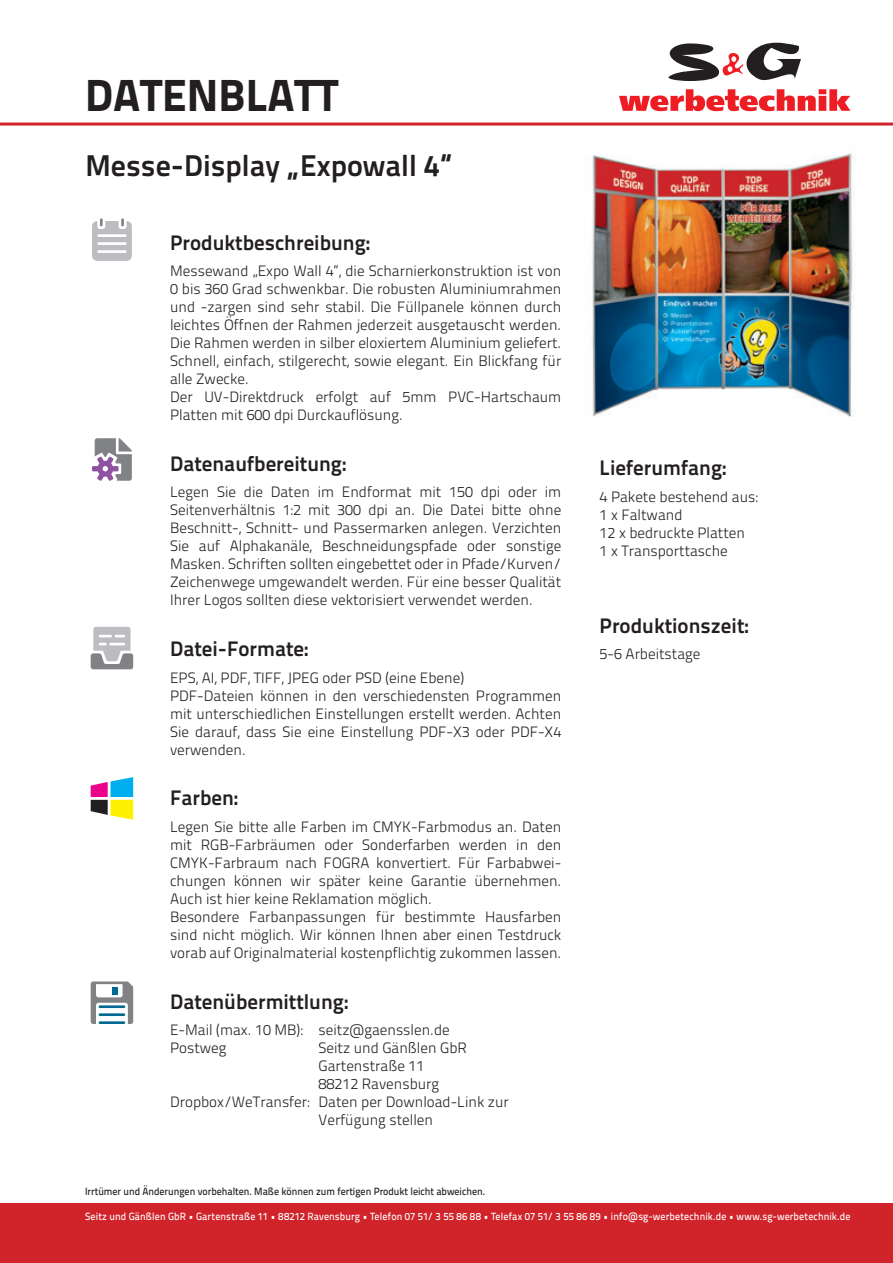
<style>
.page{position:relative;width:893px;height:1263px;background:#fff}
.page>*{position:absolute;margin:0;border:0;box-sizing:border-box;transform-origin:0 0}
.t1{font:45px "Titillium Text 25 L 999 wt";color:#231f20}
.t2{font:30px "Titillium Text 25 L 800 wt";color:#231f20}
.t3{font:21px "Titillium Text 25 L 800 wt";color:#231f20}
.t4{font:15px/18px "Titillium Text 25 L 250 wt";color:#231f20}
.t5{font:10.5px "Titillium Text 25 L 600 wt";letter-spacing:.015em;color:#fff;scale:.95 1}
.t6{font:10.5px "Titillium Text 25 L 600 wt";color:#231f20;scale:.95 1}
</style>
<div class="page">
<div style="left:0;top:1204px;width:893px;height:59px;background:#d1232a"></div>
<svg style="left:668px;top:43px;width:133px;height:38px"></svg>
<svg style="left:619px;top:89px;width:231px;height:22px"></svg>
<hr style="left:0;top:123px;width:893px;height:3px;background:#d1232a">
<img style="left:592px;top:153px;width:263px;height:264px">
<svg style="left:92px;top:218px;width:40px;height:43px"></svg>
<svg style="left:92px;top:438px;width:40px;height:43px"></svg>
<svg style="left:91px;top:627px;width:42px;height:42px"></svg>
<svg style="left:91px;top:777px;width:42px;height:43px"></svg>
<svg style="left:91px;top:981px;width:42px;height:43px"></svg>
<div style="left:112px;top:987px;width:5px;height:8px;background:#006991"></div>
<h1 class="t1" style="left:85px;top:60px;width:254px">DATENBLATT</h1>
<h2 class="t2" style="left:85px;top:143px;width:368px">Messe-Display „Expowall 4“</h2>
<h3 class="t3" style="left:170px;top:226px;width:202px">Produktbeschreibung:</h3>
<p class="t4" style="left:170px;top:261px;width:393px">Messewand „Expo Wall 4“, die Scharnierkonstruktion ist von 0 bis 360 Grad schwenkbar. Die robusten Aluminiumrahmen und -zargen sind sehr stabil. Die Füllpanele können durch leichtes Öffnen der Rahmen jederzeit ausgetauscht werden.<br>Die Rahmen werden in silber eloxiertem Aluminium geliefert.<br>Schnell, einfach, stilgerecht, sowie elegant. Ein Blickfang für alle Zwecke.<br>Der UV-Direktdruck erfolgt auf 5mm PVC-Hartschaum Platten mit 600 dpi Durckauflösung.</p>
<h3 class="t3" style="left:170px;top:447px;width:178px">Datenaufbereitung:</h3>
<p class="t4" style="left:170px;top:482px;width:393px;text-align:justify">Legen Sie die Daten im Endformat mit 150 dpi oder im Seitenverhältnis 1:2 mit 300 dpi an. Die Datei bitte ohne Beschnitt-, Schnitt- und Passermarken anlegen. Verzichten Sie auf Alphakanäle, Beschneidungspfade oder sonstige Masken. Schriften sollten eingebettet oder in Pfade/Kurven/ Zeichenwege umgewandelt werden. Für eine besser Qualität Ihrer Logos sollten diese vektorisiert verwendet werden.</p>
<h3 class="t3" style="left:170px;top:632px;width:140px">Datei-Formate:</h3>
<p class="t4" style="left:170px;top:668px;width:393px">EPS, AI, PDF, TIFF, JPEG oder PSD (eine Ebene)<br>PDF-Dateien können in den verschiedensten Programmen mit unterschiedlichen Einstellungen erstellt werden. Achten Sie darauf, dass Sie eine Einstellung PDF-X3 oder PDF-X4 verwenden.</p>
<h3 class="t3" style="left:170px;top:782px;width:70px">Farben:</h3>
<p class="t4" style="left:170px;top:817px;width:393px">Legen Sie bitte alle Farben im CMYK-Farbmodus an. Daten mit RGB-Farbräumen oder Sonderfarben werden in den CMYK-Farbraum nach FOGRA konvertiert. Für Farbabwei&shy;chungen können wir später keine Garantie übernehmen.<br>Auch ist hier keine Reklamation möglich.<br>Besondere Farbanpassungen für bestimmte Hausfarben sind nicht möglich. Wir können Ihnen aber einen Testdruck vorab auf Originalmaterial kostenpflichtig zukommen lassen.</p>
<h3 class="t3" style="left:170px;top:985px;width:180px">Datenübermittlung:</h3>
<p class="t4" style="left:170px;top:1020px;width:281px">E-Mail (max. 10 MB): seitz@gaensslen.de<br>Postweg</p>
<p class="t4" style="left:319px;top:1038px;width:150px">Seitz und Gänßlen GbR</p>
<p class="t4" style="left:319px;top:1056px;width:107px">Gartenstraße 11</p>
<p class="t4" style="left:319px;top:1074px;width:122px">88212 Ravensburg</p>
<p class="t4" style="left:170px;top:1092px;width:340px">Dropbox/WeTransfer: Daten per Download-Link zur</p>
<p class="t4" style="left:319px;top:1110px;width:116px">Verfügung stellen</p>
<p class="t6" style="left:85px;top:1183px;width:423px">Irrtümer und Änderungen vorbehalten. Maße können zum fertigen Produkt leicht abweichen.</p>
<h3 class="t3" style="left:600px;top:452px;width:129px">Lieferumfang:</h3>
<p class="t4" style="left:600px;top:487px;width:160px">4 Pakete bestehend aus:<br>1 x Faltwand<br>12 x bedruckte Platten<br>1 x Transporttasche</p>
<h3 class="t3" style="left:600px;top:609px;width:151px">Produktionszeit:</h3>
<p class="t4" style="left:600px;top:644px;width:102px">5-6 Arbeitstage</p>
<p class="t5" style="left:85px;top:1209px;width:807px">Seitz und Gänßlen GbR • Gartenstraße 11 • 88212 Ravensburg • Telefon 07 51/ 3 55 86 88 • Telefax 07 51/ 3 55 86 89 • info@sg-werbetechnik.de • www.sg-werbetechnik.de</p>
</div>
